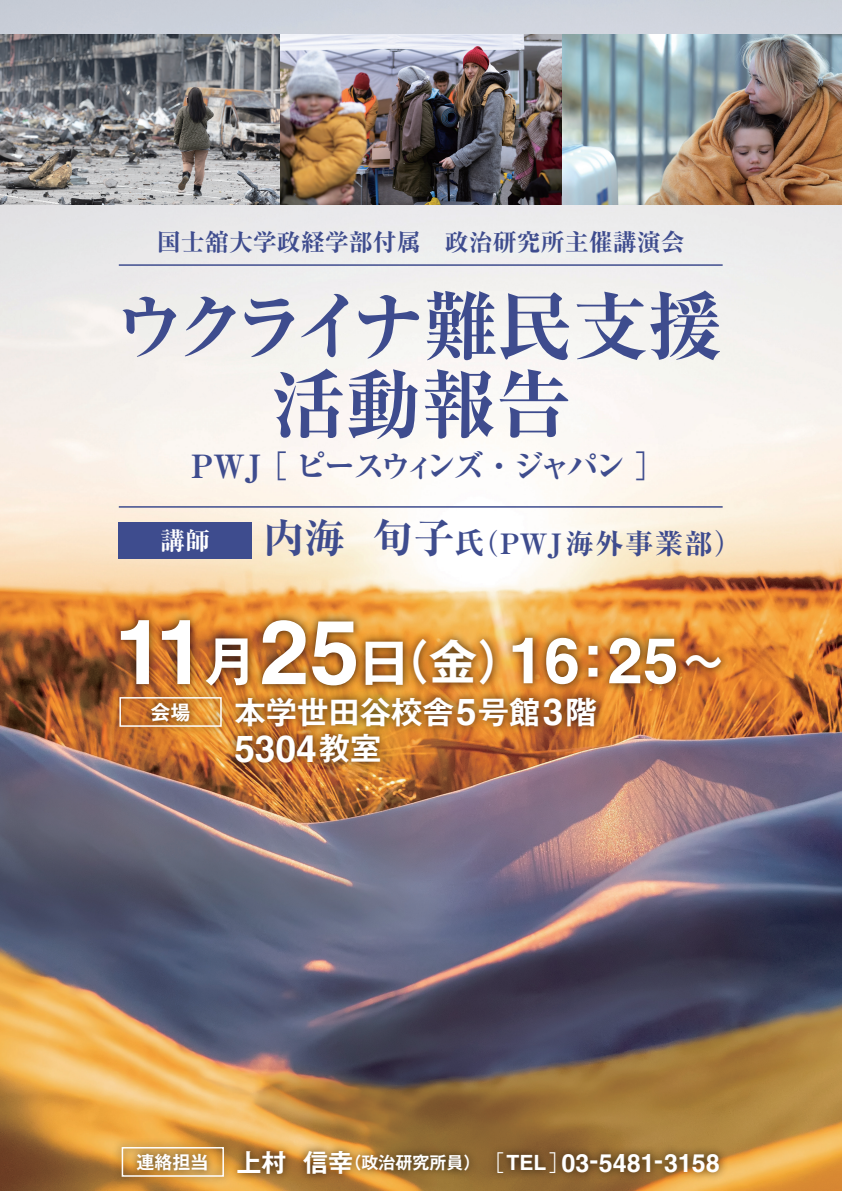
<style>
.page{position:relative;width:842px;height:1191px;background:#fff}
.page>*{position:absolute;margin:0;border:0;box-sizing:border-box;transform-origin:0 0}
.t1{font:700 90px "Helvetica";color:#fff}
.t2{font:700 expanded 75px/78.2px "Ryumin Pr 6 N";color:#3e4c8e;text-align:center}
.t3{font:700 37px "Helvetica";color:#fff}
.t4{font:700 expanded 32px "Ryumin Pr 6 N";letter-spacing:-.145em;color:#3e4c8e}
.t5{font:700 31px "Gothic MB101 Pro De";color:#fff}
.t6{font:700 expanded 28px "Ryumin Pr 6 N";letter-spacing:.05em;color:#3e4c8e}
.t7{font:700 25px "Helvetica";color:#fff}
.t8{font:700 expanded 25px "Ryumin Pr 6 N";color:#fff}
.t9{font:700 expanded 24px "Ryumin Pr 6 N";color:#3e4c8e}
.t10{font:700 20px "Gothic MB101 Pro De";color:#fff}
.s1{font-size:40.5px}
.s2{font-size:30px}
.s3{font-family:"Gothic MB101 Pro De";font-size:53px}
.s4{font-family:"Gothic MB101 Pro De";font-size:48px}
.s5{font-size:64px}
.s6{font-size:60px}
.s7{font-family:"Gothic MB101 Pro De";font-size:46px}
.s8{font-family:"Helvetica";font-size:37px}
.s9{font-family:"Gothic MB101 Pro De";font-size:31px}
.s10{font-family:"Gothic MB101 Pro De";font-size:18px}
.s11{font-family:"Gothic MB101 Pro De"}
.s12{font-family:"Gothic MB101 Pro De";font-size:17px}
.s13{font-family:"Gothic MB101 Pro";font-weight:300;font-size:22px}
.s14{font-size:21px}
</style>
<div class="page">
<img style="left:0;top:0;width:842px;height:1191px">
<img style="left:0;top:34px;width:842px;height:170px">
<div style="left:118px;top:522px;width:133px;height:36px;background:#3e4c8e"></div>
<hr style="left:119px;top:506px;width:604px;height:1px;background:#3e4c8e">
<hr style="left:119px;top:264px;width:604px;height:2px;background:#3e4c8e">
<img style="left:109px;top:1134px;width:624px;height:57px">
<div style="left:122px;top:1147px;width:102px;height:29px;border:2px solid #fff"></div>
<img style="left:107px;top:729px;width:513px;height:59px">
<img style="left:102px;top:585px;width:634px;height:144px">
<p class="t9" style="left:157px;top:223px;width:529px">国士舘大学政経学部付属　政治研究所主催講演会</p>
<h2 class="t2" style="left:112px;top:284px;width:612px">ウクライナ難民支援活動報告</h2>
<p class="t4" style="left:191px;top:441px;width:477px">PWJ ［ ピースウィンズ・ジャパン ］</p>
<p class="t8" style="left:160px;top:521px;width:51px">講師</p>
<p class="t6" style="left:263px;top:522px;width:481px"><span class="s1">内海 旬子</span><span class="s2">氏</span>（PWJ海外事業部）</p>
<h1 class="t1" style="left:115px;top:597px;width:613px">11<span class="s3">月</span>25<span class="s3">日</span><span class="s4">（金）</span><span class="s5">16</span><span class="s6">:</span><span class="s5">25</span><span class="s7">～</span></h1>
<p class="t10" style="left:151px;top:695px;width:41px">会場</p>
<p class="t5" style="left:234px;top:686px;width:364px">本学世田谷校舎<span class="s8">5</span>号館<span class="s8">3</span>階</p>
<h3 class="t3" style="left:234px;top:726px;width:149px">5304<span class="s9">教室</span></h3>
<p class="t7" style="left:137px;top:1147px;width:585px"><span class="s10">連絡担当</span> <span class="s11">上村 信幸</span><span class="s12">（政治研究所員）</span><span class="s13">［</span><span class="s14">TEL</span><span class="s13">］</span>03-5481-3158</p>
</div>
